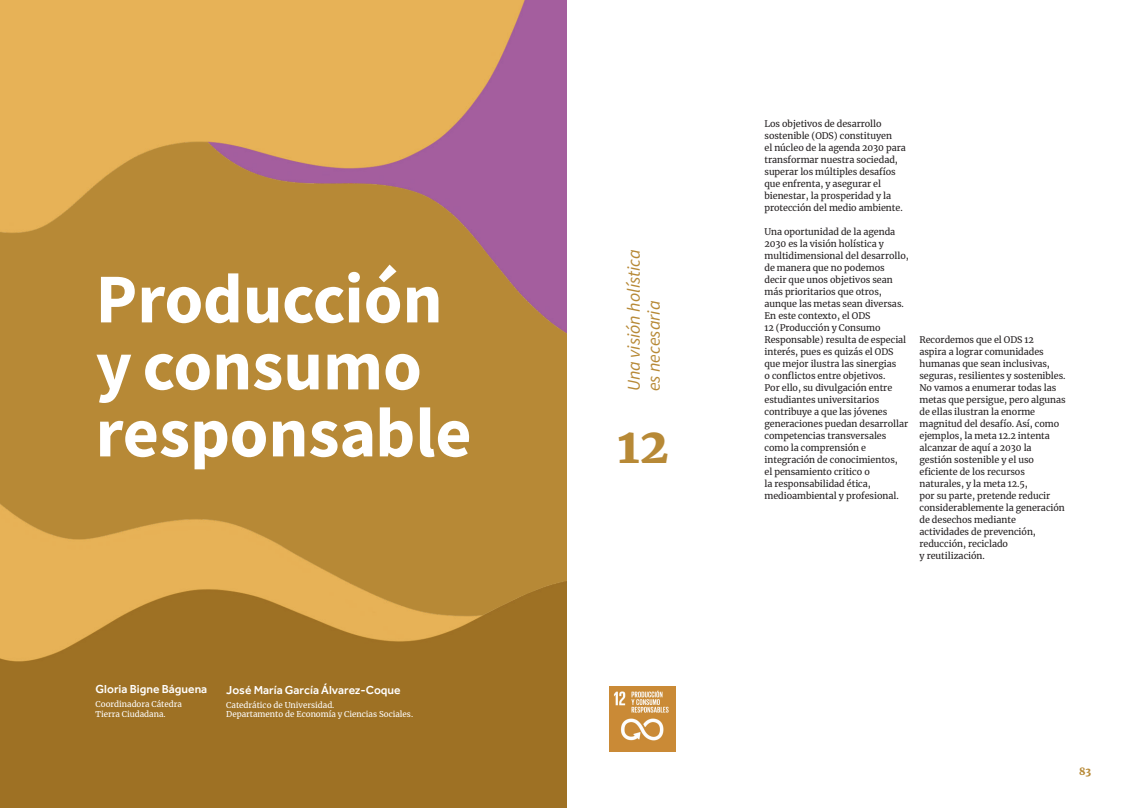
<style>
.page{position:relative;width:1134px;height:808px;background:#fff}
.page>*{position:absolute;margin:0;border:0;box-sizing:border-box;transform-origin:0 0}
.t1{font:70px/67px "Source Sans Variable";color:#fff}
.t2{font:900 48px "Merriweather";color:#b78936}
.t3{font:italic 18px/20px "Source Sans Variable";color:#b78936}
.t4{font:500 12px "Effra";color:#fff}
.t5{font:900 10px "Merriweather";color:#b78936}
.t6{font:9px/12px "Merriweather";letter-spacing:-.005em;color:#231f20}
.t7{font:8px/9.6px "Merriweather";color:#fff}
</style>
<div class="page">
<img style="left:0;top:0;width:567px;height:808px">
<img style="left:609px;top:686px;width:67px;height:65px">
<h1 class="t1" style="left:96px;top:266px;width:378px">Producción y consumo responsable</h1>
<h3 class="t4" style="left:96px;top:682px;width:113px">Gloria Bigne Báguena</h3>
<p class="t7" style="left:96px;top:699px;width:88px">Coordinadora Cátedra<br>Tierra Ciudadana.</p>
<h3 class="t4" style="left:226px;top:683px;width:176px">José María García Álvarez-Coque</h3>
<p class="t7" style="left:226px;top:700px;width:188px">Catedrático de Universidad.<br>Departamento de Economía y Ciencias Sociales.</p>
<h3 class="t3" style="left:624px;top:391px;width:143px;rotate:-90deg">Una visión holística es necesaria</h3>
<h2 class="t2" style="left:617px;top:412px;width:53px">12</h2>
<p class="t6" style="left:764px;top:117px;width:143px">Los objetivos de desarrollo sostenible (ODS) constituyen<br>el núcleo de la agenda 2030 para transformar nuestra sociedad, superar los múltiples desafíos que enfrenta, y asegurar el bienestar, la prosperidad y la protección del medio ambiente.</p>
<p class="t6" style="left:764px;top:225px;width:146px">Una oportunidad de la agenda<br>2030 es la visión holística y multidimensional del desarrollo, de manera que no podemos decir que unos objetivos sean más prioritarios que otros, aunque las metas sean diversas.<br>En este contexto, el ODS<br>12 (Producción y Consumo<br>Responsable) resulta de especial interés, pues es quizás el ODS que mejor ilustra las sinergias<br>o conflictos entre objetivos.<br>Por ello, su divulgación entre estudiantes universitarios contribuye a que las jóvenes generaciones puedan desarrollar competencias transversales como la comprensión e integración de conocimientos,<br>el pensamiento critico o<br>la responsabilidad ética, medioambiental y profesional.</p>
<p class="t6" style="left:919px;top:333px;width:148px">Recordemos que el ODS 12<br>aspira a lograr comunidades humanas que sean inclusivas, seguras, resilientes y sostenibles.<br>No vamos a enumerar todas las metas que persigue, pero algunas de ellas ilustran la enorme magnitud del desafío. Así, como ejemplos, la meta 12.2 intenta alcanzar de aquí a 2030 la gestión sostenible y el uso eficiente de los recursos naturales, y la meta 12.5,<br>por su parte, pretende reducir considerablemente la generación de desechos mediante actividades de prevención, reducción, reciclado<br>y reutilización.</p>
<p class="t5" style="left:1079px;top:764px;width:14px">83</p>
</div>
